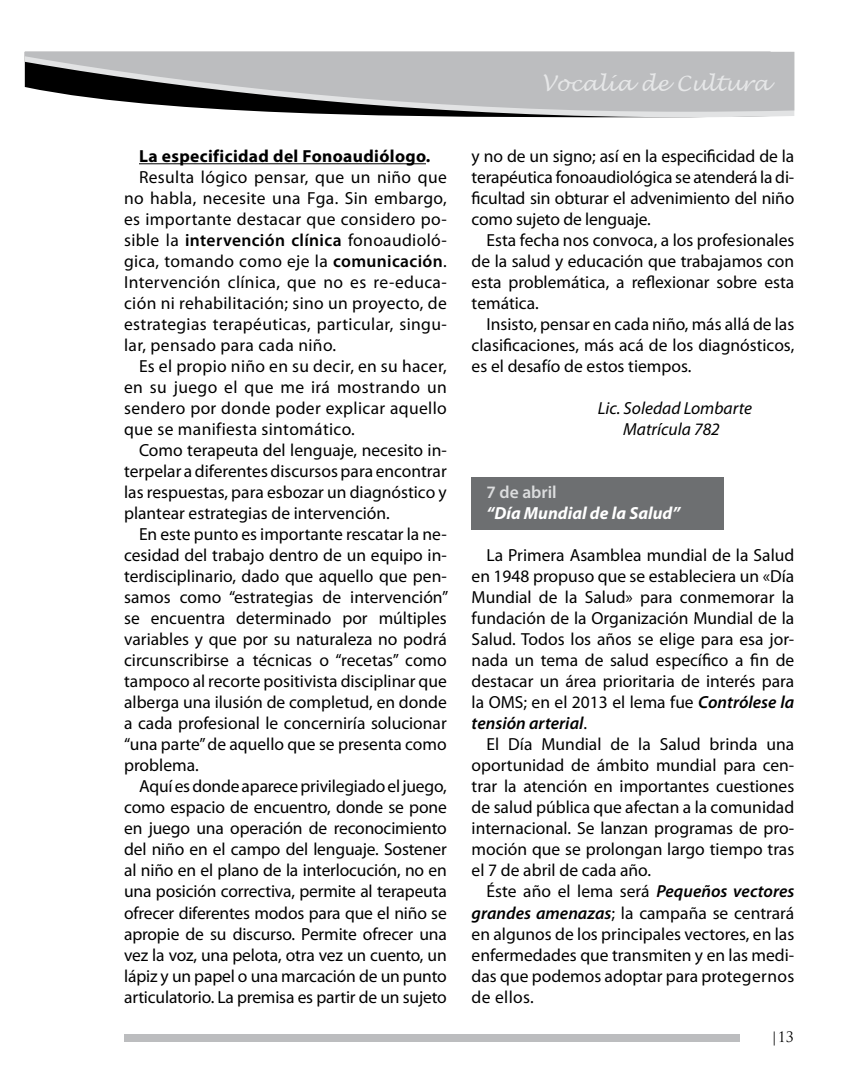
<style>
.page{position:relative;width:844px;height:1092px;background:#fff}
.page>*{position:absolute;margin:0;border:0;box-sizing:border-box;transform-origin:0 0}
.t1{font:italic 21px "Lucida Handwriting";color:#e6e7e8}
.t2{font:17.5px/21px "Myriad Pro";color:#000;text-align:justify}
.t3{font:700 17.5px "Myriad Pro";letter-spacing:.02em;color:#000}
.t4{font:italic 17.5px/21px "Myriad Pro";color:#000;text-align:center}
.t5{font:italic 700 17.5px "Myriad Pro";color:#fff}
.t6{font:600 17.5px "Myriad Pro";color:#dcddde}
.t7{font:14px "Trajan Pro";color:#000}
.s1{font-weight:600}
.s2{font-weight:600;font-style:italic}
</style>
<div class="page">
<div style="left:124px;top:1034px;width:615px;height:8px;background:#bcbdbf"></div>
<svg style="left:276px;top:112px;width:518px;height:5px;background:#959596"></svg>
<svg style="left:25px;top:52px;width:769px;height:60px;background:#a5a6a7"></svg>
<div style="left:471px;top:477px;width:253px;height:53px;background:#6d6f71"></div>
<hr style="left:139px;top:163px;width:287px;height:1px;background:#000">
<p class="t3" style="left:139px;top:145px;width:293px">La especificidad del Fonoaudiólogo.</p>
<p class="t2" style="left:124px;top:166px;width:324px;text-indent:15px">Resulta lógico pensar, que un niño que no habla, necesite una Fga. Sin embargo, es importante destacar que considero po&shy;sible la <span class="s1">intervención clínica</span> fonoaudioló&shy;gica, tomando como eje la <span class="s1">comunicación</span>.<br>Intervención clínica, que no es re-educa&shy;ción ni rehabilitación; sino un proyecto, de estrategias terapéuticas, particular, singu&shy;lar, pensado para cada niño.</p>
<p class="t2" style="left:124px;top:355px;width:324px;text-indent:15px">Es el propio niño en su decir, en su hacer, en su juego el que me irá mostrando un sendero por donde poder explicar aquello que se manifiesta sintomático.</p>
<p class="t2" style="left:124px;top:439px;width:324px;text-indent:15px">Como terapeuta del lenguaje, necesito in&shy;terpelar a diferentes discursos para encontrar las respuestas, para esbozar un diagnóstico y plantear estrategias de intervención.</p>
<p class="t2" style="left:124px;top:523px;width:325px;text-indent:15px">En este punto es importante rescatar la ne&shy;cesidad del trabajo dentro de un equipo in&shy;terdisciplinario, dado que aquello que pen&shy;samos como “estrategias de intervención” se encuentra determinado por múltiples variables y que por su naturaleza no podrá circunscribirse a técnicas o “recetas” como tampoco al recorte positivista disciplinar que alberga una ilusión de completud, en donde a cada profesional le concerniría solucionar “una parte” de aquello que se presenta como problema.</p>
<p class="t2" style="left:124px;top:775px;width:324px;text-indent:15px">Aquí es donde aparece privilegiado el juego, como espacio de encuentro, donde se pone en juego una operación de reconocimiento del niño en el campo del lenguaje. Sostener al niño en el plano de la interlocución, no en una posición correctiva, permite al terapeuta ofrecer diferentes modos para que el niño se apropie de su discurso. Permite ofrecer una vez la voz, una pelota, otra vez un cuento, un lápiz y un papel o una marcación de un punto articulatorio. La premisa es partir de un sujeto</p>
<p class="t1" style="left:541px;top:71px;width:229px">Vocalía de Cultura</p>
<p class="t2" style="left:471px;top:145px;width:324px">y no de un signo; así en la especificidad de la terapéutica fonoaudiológica se atenderá la di&shy;ficultad sin obturar el advenimiento del niño como sujeto de lenguaje.</p>
<p class="t2" style="left:471px;top:229px;width:324px;text-indent:15px">Esta fecha nos convoca, a los profesionales de la salud y educación que trabajamos con esta problemática, a reflexionar sobre esta temática.</p>
<p class="t2" style="left:471px;top:313px;width:324px;text-indent:15px">Insisto, pensar en cada niño, más allá de las clasificaciones, más acá de los diagnósticos, es el desafío de estos tiempos.</p>
<p class="t4" style="left:597px;top:397px;width:156px">Lic. Soledad Lombarte<br>Matrícula 782</p>
<p class="t6" style="left:486px;top:481px;width:72px">7 de abril</p>
<p class="t5" style="left:486px;top:502px;width:195px">“Día Mundial de la Salud”</p>
<p class="t2" style="left:471px;top:544px;width:324px;text-indent:15px">La Primera Asamblea mundial de la Salud en 1948 propuso que se estableciera un «Día Mundial de la Salud» para conmemorar la fundación de la Organización Mundial de la Salud. Todos los años se elige para esa jor&shy;nada un tema de salud específico a fin de destacar un área prioritaria de interés para la OMS; en el 2013 el lema fue <span class="s2">Contrólese la tensión arterial</span>.</p>
<p class="t2" style="left:471px;top:733px;width:324px;text-indent:15px">El Día Mundial de la Salud brinda una oportunidad de ámbito mundial para cen&shy;trar la atención en importantes cuestiones de salud pública que afectan a la comunidad internacional. Se lanzan programas de pro&shy;moción que se prolongan largo tiempo tras el 7 de abril de cada año.</p>
<p class="t2" style="left:471px;top:880px;width:324px;text-indent:15px">Éste año el lema será <span class="s2">Pequeños vectores grandes amenazas</span>; la campaña se centrará en algunos de los principales vectores, en las enfermedades que transmiten y en las medi&shy;das que podemos adoptar para protegernos de ellos.</p>
<p class="t7" style="left:770px;top:1027px;width:25px">|13</p>
</div>
